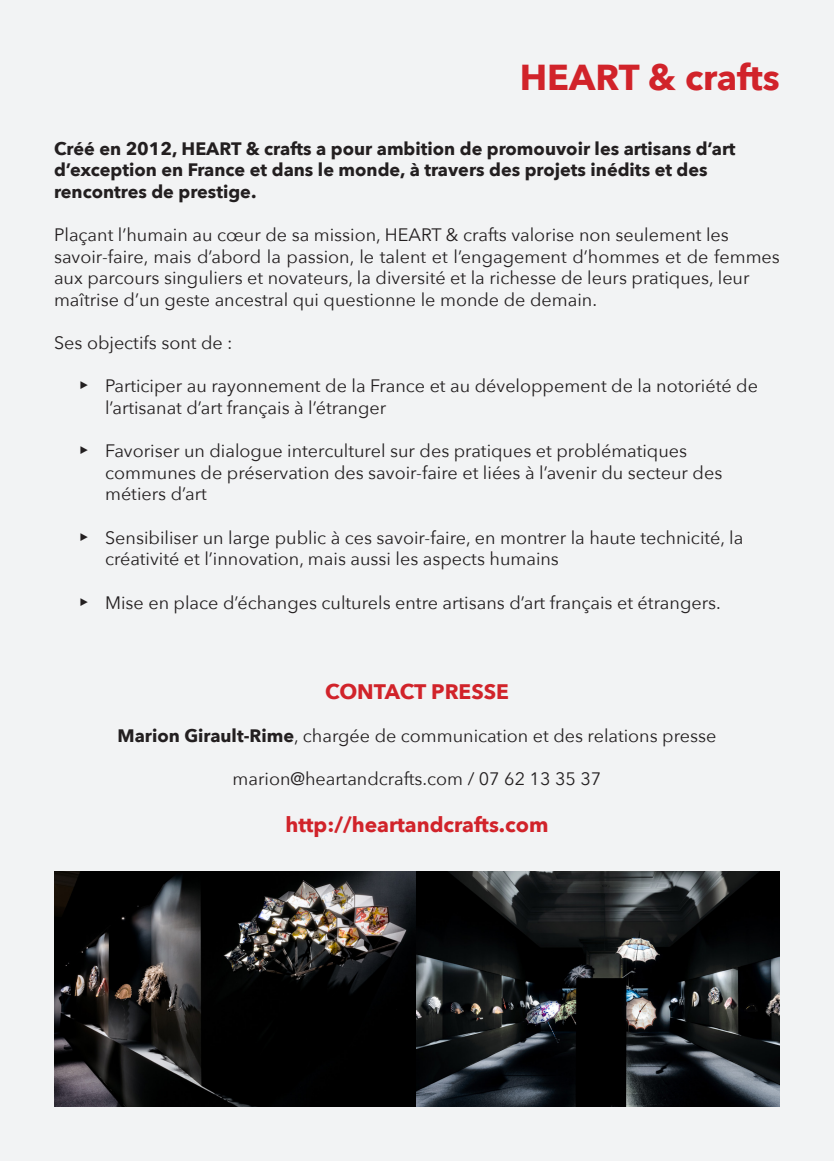
<style>
.page{position:relative;width:834px;height:1161px;background:#fff}
.page>*{position:absolute;margin:0;border:0;box-sizing:border-box;transform-origin:0 0}
.t1{font:700 36px "Avenir Next";color:#d1232a}
.t2{font:700 21px "Avenir Next";color:#d1232a}
.t3{font:18px/21.6px "Avenir Next";color:#231f20}
.t4{font:700 18px "Avenir Next";color:#231f20}
.s1{font-family:"Arial Unicode MS"}
.s2{font-weight:700}
</style>
<div class="page">
<div style="left:1px;top:1px;width:832px;height:1159px;background:#f2f3f4"></div>
<img style="left:54px;top:872px;width:725px;height:235px">
<p class="t1" style="left:519px;top:46px;width:261px">HEART &amp; crafts</p>
<p class="t4" style="left:54px;top:133px;width:683px">Créé en 2012, HEART &amp; crafts a pour ambition de promouvoir les artisans d’art</p>
<p class="t4" style="left:54px;top:155px;width:655px">d’exception en France et dans le monde, à travers des projets inédits et des</p>
<p class="t4" style="left:54px;top:176px;width:204px">rencontres de prestige.</p>
<p class="t3" style="left:54px;top:223px;width:676px">Plaçant l’humain au cœur de sa mission, HEART &amp; crafts valorise non seulement les</p>
<p class="t3" style="left:54px;top:245px;width:727px">savoir-faire, mais d’abord la passion, le talent et l’engagement d’hommes et de femmes aux parcours singuliers et novateurs, la diversité et la richesse de leurs pratiques, leur</p>
<p class="t3" style="left:54px;top:288px;width:544px">maîtrise d’un geste ancestral qui questionne le monde de demain.</p>
<p class="t3" style="left:54px;top:331px;width:180px">Ses objectifs sont de :</p>
<p class="t3" style="left:105px;top:375px;width:654px;text-indent:-27px"><span class="s1">▶</span> Participer au rayonnement de la France et au développement de la notoriété de l’artisanat d’art français à l’étranger</p>
<p class="t3" style="left:78px;top:439px;width:610px"><span class="s1">▶</span> Favoriser un dialogue interculturel sur des pratiques et problématiques</p>
<p class="t3" style="left:105px;top:461px;width:618px">communes de préservation des savoir-faire et liées à l’avenir du secteur des métiers d’art</p>
<p class="t3" style="left:105px;top:526px;width:639px;text-indent:-27px"><span class="s1">▶</span> Sensibiliser un large public à ces savoir-faire, en montrer la haute technicité, la créativité et l’innovation, mais aussi les aspects humains</p>
<p class="t3" style="left:78px;top:591px;width:644px"><span class="s1">▶</span> Mise en place d’échanges culturels entre artisans d’art français et étrangers.</p>
<p class="t2" style="left:325px;top:673px;width:185px">CONTACT PRESSE</p>
<p class="t3" style="left:117px;top:724px;width:600px"><span class="s2">Marion Girault-Rime</span>, chargée de communication et des relations presse</p>
<p class="t3" style="left:232px;top:767px;width:370px">marion@heartandcrafts.com / 07 62 13 35 37</p>
<p class="t2" style="left:285px;top:806px;width:264px">http://heartandcrafts.com</p>
</div>
